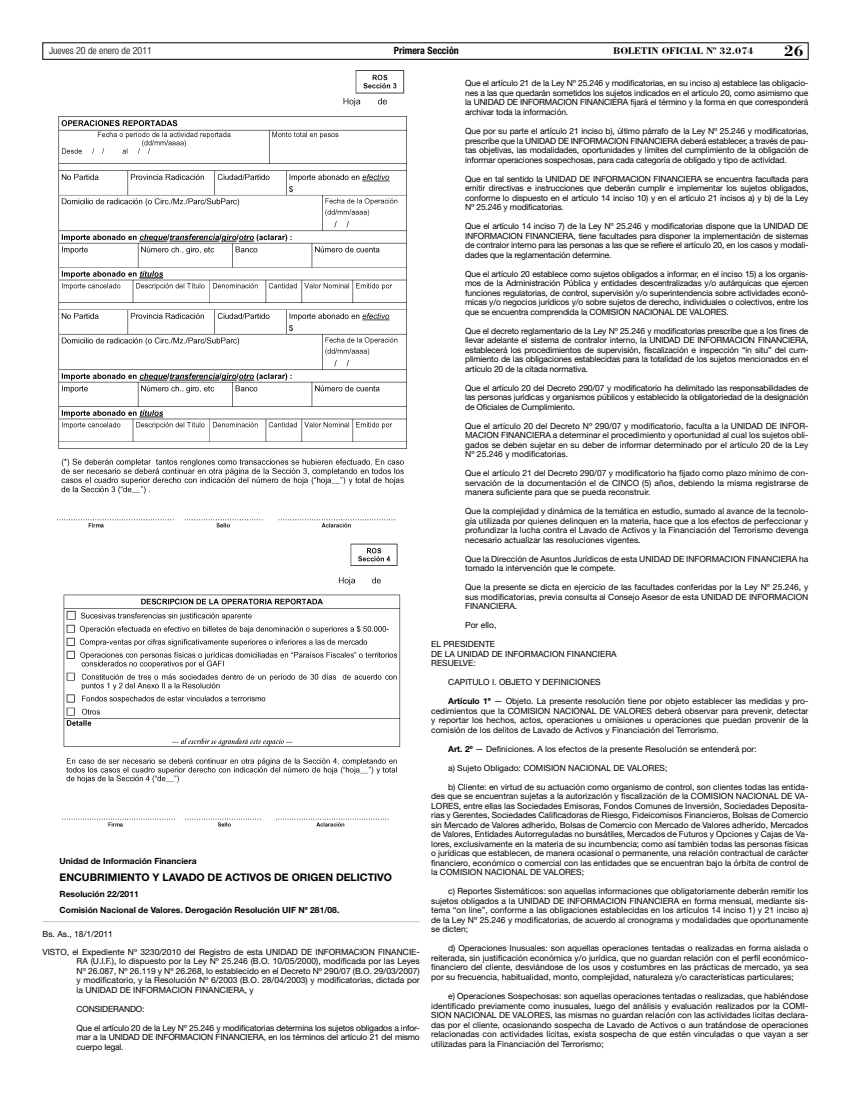
<style>
.page{position:relative;width:851px;height:1106px;background:#fff}
.page>*{position:absolute;margin:0;border:0;box-sizing:border-box;transform-origin:0 0}
.t1{font:700 16px "Bodoni Std";color:#000}
.t2{font:700 10.5px "Helvetica Neue LT Std";color:#000}
.t3{font:700 10px "Bodoni Std";color:#000}
.t4{font:300 condensed 10px "Helvetica Neue LT Std";color:#000}
.t5{font:700 condensed 10px "Helvetica Neue LT Std";color:#000}
.t6{font:8.5px/9.5px "Helvetica Neue LT Std";color:#000;text-align:justify}
.t7{font:700 8.5px/16px "Helvetica Neue LT Std";color:#000}
.t8{font:8.5px "Helvetica Neue LT Std";letter-spacing:-.02em;color:#000}
.s1{font-weight:700}
</style>
<div class="page">
<div style="left:43px;top:43px;width:765px;height:17px;border:1px solid #000"></div>
<hr style="left:43px;top:921px;width:377px;height:1px;background:#95d4ea">
<img style="left:57px;top:71px;width:350px;height:456px">
<img style="left:62px;top:544px;width:338px;height:283px">
<p class="t4" style="left:49px;top:45px;width:104px">Jueves 20 de enero de 2011</p>
<p class="t5" style="left:394px;top:45px;width:66px">Primera Sección</p>
<p class="t3" style="left:613px;top:45px;width:142px">BOLETIN OFICIAL Nº 32.074</p>
<h1 class="t1" style="left:783px;top:41px;width:21px">26</h1>
<p class="t7" style="left:60px;top:852px;width:139px">Unidad de Información Financiera</p>
<p class="t2" style="left:60px;top:870px;width:334px">ENCUBRIMIENTO Y LAVADO DE ACTIVOS DE ORIGEN DELICTIVO</p>
<p class="t7" style="left:60px;top:886px;width:281px">Resolución 22/2011<br>Comisión Nacional de Valores. Derogación Resolución UIF Nº 281/08.</p>
<p class="t6" style="left:43px;top:925px;width:378px;line-height:17.5px">Bs. As., 18/1/2011<br>VISTO, el Expediente Nº 3230/2010 del Registro de esta UNIDAD DE INFORMACION FINANCIE-</p>
<p class="t6" style="left:77px;top:956px;width:344px">RA (U.I.F.), lo dispuesto por la Ley Nº 25.246 (B.O. 10/05/2000), modificada por las Leyes Nº 26.087, Nº 26.119 y Nº 26.268, lo establecido en el Decreto Nº 290/07 (B.O. 29/03/2007) y modificatorio, y la Resolución Nº 6/2003 (B.O. 28/04/2003) y modificatorias, dictada por la UNIDAD DE INFORMACION FINANCIERA, y</p>
<p class="t8" style="left:77px;top:1003px;width:69px">CONSIDERANDO:</p>
<p class="t6" style="left:77px;top:1022px;width:345px">Que el artículo 20 de la Ley Nº 25.246 y modificatorias determina los sujetos obligados a infor&shy;mar a la UNIDAD DE INFORMACION FINANCIERA, en los términos del artículo 21 del mismo cuerpo legal.</p>
<p class="t6" style="left:465px;top:79px;width:345px">Que el artículo 21 de la Ley Nº 25.246 y modificatorias, en su inciso a) establece las obligacio&shy;nes a las que quedarán sometidos los sujetos indicados en el artículo 20, como asimismo que la UNIDAD DE INFORMACION FINANCIERA fijará el término y la forma en que corresponderá archivar toda la información.</p>
<p class="t6" style="left:465px;top:126px;width:345px">Que por su parte el artículo 21 inciso b), último párrafo de la Ley Nº 25.246 y modificatorias, prescribe que la UNIDAD DE INFORMACION FINANCIERA deberá establecer, a través de pau&shy;tas objetivas, las modalidades, oportunidades y límites del cumplimiento de la obligación de informar operaciones sospechosas, para cada categoría de obligado y tipo de actividad.</p>
<p class="t6" style="left:465px;top:174px;width:344px">Que en tal sentido la UNIDAD DE INFORMACION FINANCIERA se encuentra facultada para emitir directivas e instrucciones que deberán cumplir e implementar los sujetos obligados, conforme lo dispuesto en el artículo 14 inciso 10) y en el artículo 21 incisos a) y b) de la Ley Nº 25.246 y modificatorias.</p>
<p class="t6" style="left:465px;top:221px;width:345px">Que el artículo 14 inciso 7) de la Ley Nº 25.246 y modificatorias dispone que la UNIDAD DE INFORMACION FINANCIERA, tiene facultades para disponer la implementación de sistemas de contralor interno para las personas a las que se refiere el artículo 20, en los casos y modali&shy;dades que la reglamentación determine.</p>
<p class="t6" style="left:465px;top:269px;width:345px">Que el artículo 20 establece como sujetos obligados a informar, en el inciso 15) a los organis&shy;mos de la Administración Pública y entidades descentralizadas y/o autárquicas que ejercen funciones regulatorias, de control, supervisión y/o superintendencia sobre actividades econó&shy;micas y/o negocios jurídicos y/o sobre sujetos de derecho, individuales o colectivos, entre los que se encuentra comprendida la COMISION NACIONAL DE VALORES.</p>
<p class="t6" style="left:465px;top:326px;width:345px">Que el decreto reglamentario de la Ley Nº 25.246 y modificatorias prescribe que a los fines de llevar adelante el sistema de contralor interno, la UNIDAD DE INFORMACION FINANCIERA, establecerá los procedimientos de supervisión, fiscalización e inspección “in situ” del cum&shy;plimiento de las obligaciones establecidas para la totalidad de los sujetos mencionados en el artículo 20 de la citada normativa.</p>
<p class="t6" style="left:465px;top:383px;width:345px">Que el artículo 20 del Decreto 290/07 y modificatorio ha delimitado las responsabilidades de las personas jurídicas y organismos públicos y establecido la obligatoriedad de la designación de Oficiales de Cumplimiento.</p>
<p class="t6" style="left:465px;top:421px;width:345px">Que el artículo 20 del Decreto Nº 290/07 y modificatorio, faculta a la UNIDAD DE INFOR-MACION FINANCIERA a determinar el procedimiento y oportunidad al cual los sujetos obli&shy;gados se deben sujetar en su deber de informar determinado por el artículo 20 de la Ley Nº 25.246 y modificatorias.</p>
<p class="t6" style="left:465px;top:468px;width:345px">Que el artículo 21 del Decreto 290/07 y modificatorio ha fijado como plazo mínimo de con&shy;servación de la documentación el de CINCO (5) años, debiendo la misma registrarse de manera suficiente para que se pueda reconstruir.</p>
<p class="t6" style="left:465px;top:506px;width:345px">Que la complejidad y dinámica de la temática en estudio, sumado al avance de la tecnolo&shy;gía utilizada por quienes delinquen en la materia, hace que a los efectos de perfeccionar y profundizar la lucha contra el Lavado de Activos y la Financiación del Terrorismo devenga necesario actualizar las resoluciones vigentes.</p>
<p class="t6" style="left:465px;top:554px;width:345px">Que la Dirección de Asuntos Jurídicos de esta UNIDAD DE INFORMACION FINANCIERA ha tomado la intervención que le compete.</p>
<p class="t6" style="left:465px;top:582px;width:344px">Que la presente se dicta en ejercicio de las facultades conferidas por la Ley Nº 25.246, y sus modificatorias, previa consulta al Consejo Asesor de esta UNIDAD DE INFORMACION FINANCIERA.</p>
<p class="t6" style="left:465px;top:620px;width:33px">Por ello,</p>
<p class="t6" style="left:431px;top:639px;width:187px;text-align:left">EL PRESIDENTE<br>DE LA UNIDAD DE INFORMACION FINANCIERA<br>RESUELVE:</p>
<p class="t6" style="left:448px;top:677px;width:154px">CAPITULO I. OBJETO Y DEFINICIONES</p>
<p class="t6" style="left:431px;top:696px;width:379px;text-indent:17px"><span class="s1">Artículo 1º</span> — Objeto. La presente resolución tiene por objeto establecer las medidas y pro&shy;cedimientos que la COMISION NACIONAL DE VALORES deberá observar para prevenir, detectar y reportar los hechos, actos, operaciones u omisiones u operaciones que puedan provenir de la comisión de los delitos de Lavado de Activos y Financiación del Terrorismo.</p>
<p class="t6" style="left:448px;top:744px;width:310px"><span class="s1">Art. 2º</span> — Definiciones. A los efectos de la presente Resolución se entenderá por:</p>
<p class="t6" style="left:448px;top:763px;width:221px">a) Sujeto Obligado: COMISION NACIONAL DE VALORES;</p>
<p class="t6" style="left:431px;top:782px;width:379px;text-indent:17px">b) Cliente: en virtud de su actuación como organismo de control, son clientes todas las entida&shy;des que se encuentran sujetas a la autorización y fiscalización de la COMISION NACIONAL DE VA-LORES, entre ellas las Sociedades Emisoras, Fondos Comunes de Inversión, Sociedades Deposita&shy;rias y Gerentes, Sociedades Calificadoras de Riesgo, Fideicomisos Financieros, Bolsas de Comercio sin Mercado de Valores adherido, Bolsas de Comercio con Mercado de Valores adherido, Mercados de Valores, Entidades Autorreguladas no bursátiles, Mercados de Futuros y Opciones y Cajas de Va&shy;lores, exclusivamente en la materia de su incumbencia; como así también todas las personas físicas o jurídicas que establecen, de manera ocasional o permanente, una relación contractual de carácter financiero, económico o comercial con las entidades que se encuentran bajo la órbita de control de la COMISION NACIONAL DE VALORES;</p>
<p class="t6" style="left:431px;top:886px;width:379px;text-indent:17px">c) Reportes Sistemáticos: son aquellas informaciones que obligatoriamente deberán remitir los sujetos obligados a la UNIDAD DE INFORMACION FINANCIERA en forma mensual, mediante sis&shy;tema “on line”, conforme a las obligaciones establecidas en los artículos 14 inciso 1) y 21 inciso a) de la Ley Nº 25.246 y modificatorias, de acuerdo al cronograma y modalidades que oportunamente se dicten;</p>
<p class="t6" style="left:431px;top:943px;width:379px;text-indent:17px">d) Operaciones Inusuales: son aquellas operaciones tentadas o realizadas en forma aislada o reiterada, sin justificación económica y/o jurídica, que no guardan relación con el perfil económico&shy;financiero del cliente, desviándose de los usos y costumbres en las prácticas de mercado, ya sea por su frecuencia, habitualidad, monto, complejidad, naturaleza y/o características particulares;</p>
<p class="t6" style="left:431px;top:991px;width:379px;text-indent:17px">e) Operaciones Sospechosas: son aquellas operaciones tentadas o realizadas, que habiéndose identificado previamente como inusuales, luego del análisis y evaluación realizados por la COMI-SION NACIONAL DE VALORES, las mismas no guardan relación con las actividades lícitas declara&shy;das por el cliente, ocasionando sospecha de Lavado de Activos o aun tratándose de operaciones relacionadas con actividades lícitas, exista sospecha de que estén vinculadas o que vayan a ser utilizadas para la Financiación del Terrorismo;</p>
</div>
